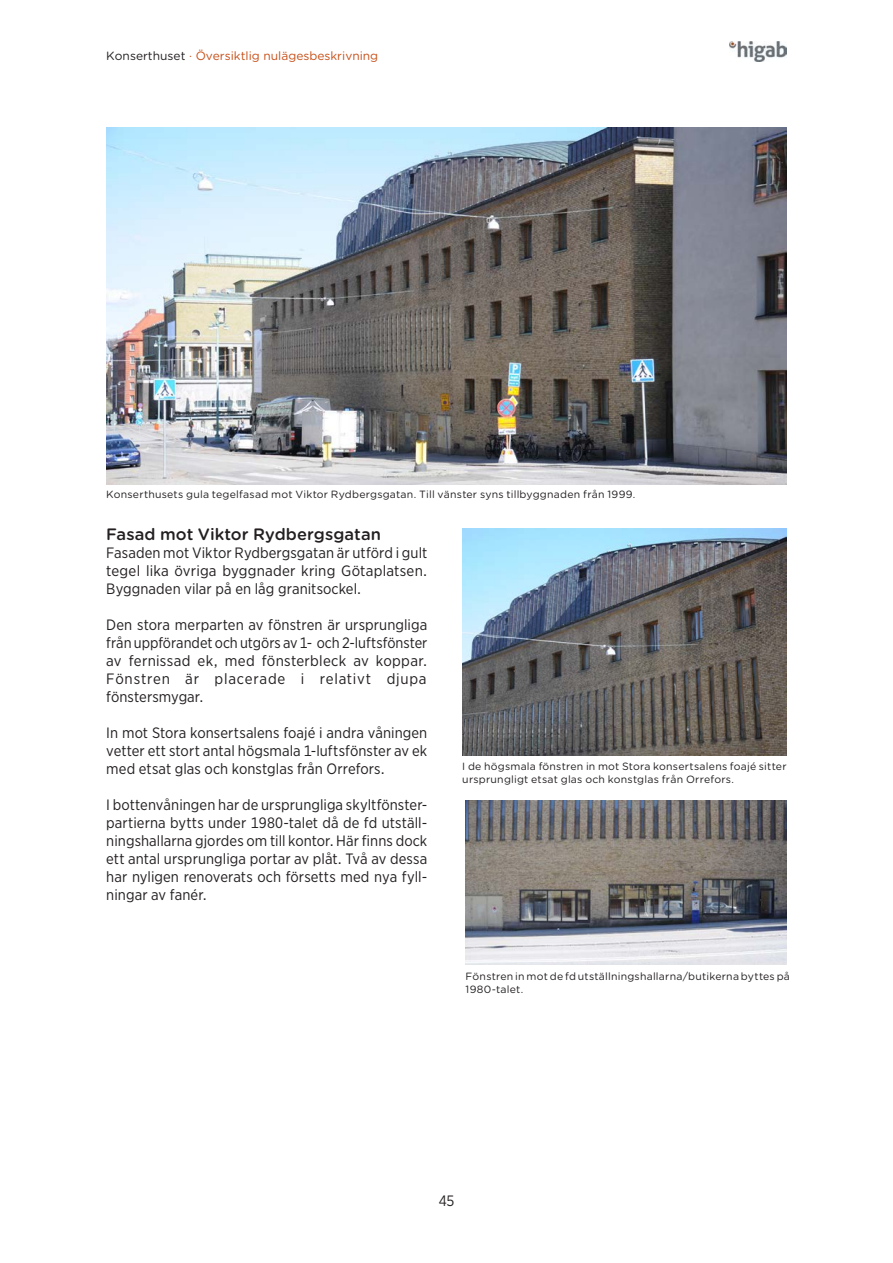
<style>
.page{position:relative;width:893px;height:1263px;background:#fff}
.page>*{position:absolute;margin:0;border:0;box-sizing:border-box;transform-origin:0 0}
.Underrubrik{font:500 16.5px "Gotham Rounded";letter-spacing:.005em;color:#231f20}
.Brödtext{font:15px/18px "Gotham Narrow";letter-spacing:.01em;color:#231f20;text-align:justify}
.t1{font:12px "Gotham Rounded";color:#c74f18}
.Bildtext{font:10.5px/12.6px "Gotham Rounded";letter-spacing:.02em;color:#231f20}
.s1{color:#231f20}
</style>
<div class="page">
<img style="left:730px;top:41px;width:57px;height:21px">
<img style="left:106px;top:128px;width:681px;height:356px">
<img style="left:462px;top:528px;width:325px;height:227px">
<img style="left:466px;top:800px;width:321px;height:165px">
<p class="t1" style="left:106px;top:47px;width:273px"><span class="s1">Konserthuset</span> · Översiktlig nulägesbeskrivning</p>
<p class="Bildtext" style="left:106px;top:488px;width:531px">Konserthusets gula tegelfasad mot Viktor Rydbergsgatan. Till vänster syns tillbyggnaden från 1999.</p>
<p class="Underrubrik" style="left:106px;top:522px;width:276px">Fasad mot Viktor Rydbergsgatan</p>
<p class="Brödtext" style="left:106px;top:543px;width:323px">Fasaden mot Viktor Rydbergsgatan är utförd i gult tegel lika övriga byggnader kring Götaplatsen.<br>Byggnaden vilar på en låg granitsockel.</p>
<p class="Brödtext" style="left:106px;top:615px;width:323px">Den stora merparten av fönstren är ursprungliga från uppförandet och utgörs av 1- och 2-luftsfönster av fernissad ek, med fönsterbleck av koppar.<br>Fönstren är placerade i relativt djupa fönstersmygar.</p>
<p class="Brödtext" style="left:106px;top:723px;width:323px">In mot Stora konsertsalens foajé i andra våningen vetter ett stort antal högsmala 1-luftsfönster av ek med etsat glas och konstglas från Orrefors.</p>
<p class="Brödtext" style="left:106px;top:795px;width:323px">I bottenvåningen har de ursprungliga skyltfönster&shy;partierna bytts under 1980-talet då de fd utställ&shy;ningshallarna gjordes om till kontor. Här finns dock ett antal ursprungliga portar av plåt. Två av dessa har nyligen renoverats och försetts med nya fyll&shy;ningar av fanér.</p>
<p class="Bildtext" style="left:462px;top:760px;width:326px">I de högsmala fönstren in mot Stora konsertsalens foajé sitter ursprungligt etsat glas och konstglas från Orrefors.</p>
<p class="Bildtext" style="left:466px;top:969px;width:326px">Fönstren in mot de fd utställningshallarna/butikerna byttes på<br>1980-talet.</p>
<p class="Brödtext" style="left:439px;top:1191px;width:17px">45</p>
</div>
